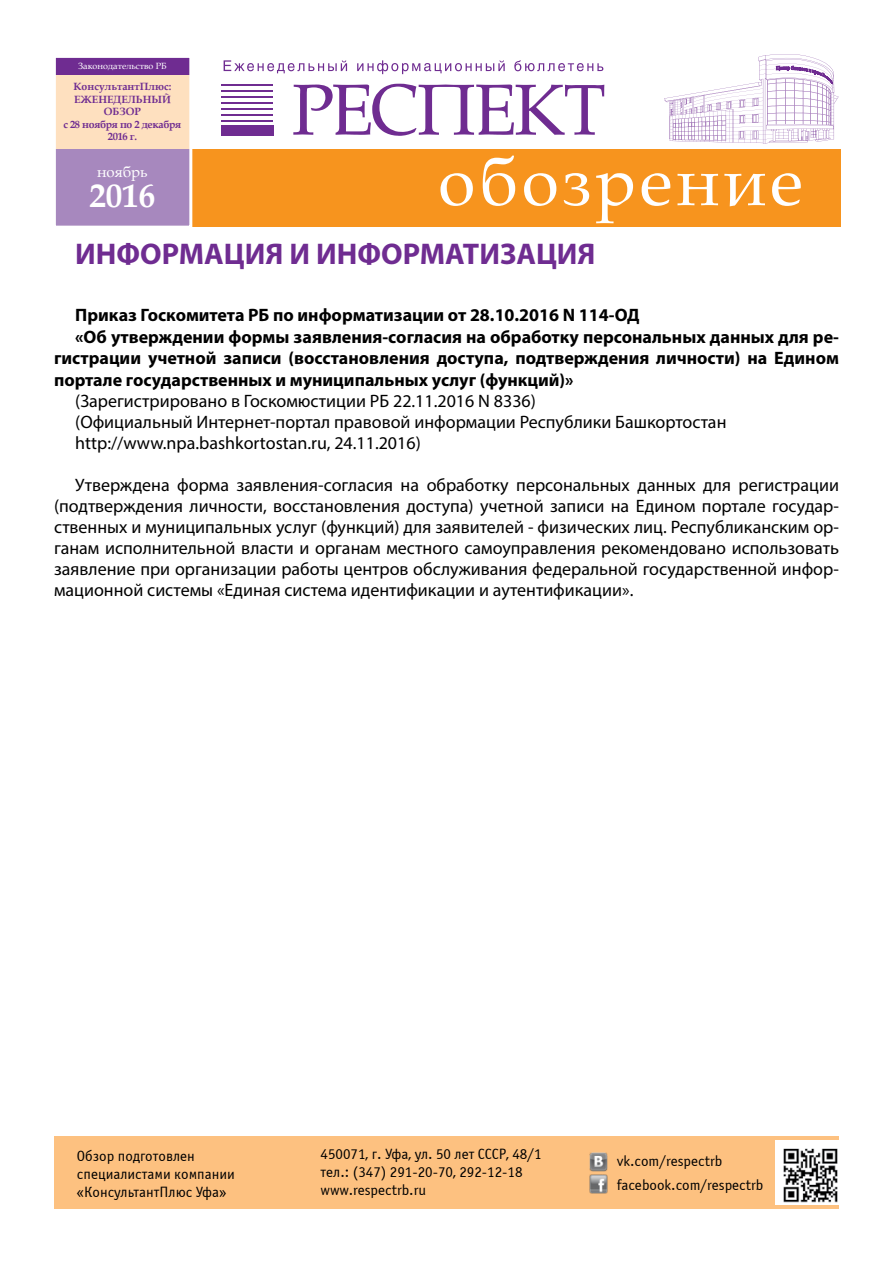
<style>
.page{position:relative;width:893px;height:1263px;background:#fff}
.page>*{position:absolute;margin:0;border:0;box-sizing:border-box;transform-origin:0 0}
.t1{font:67.95px "Book Antiqua";letter-spacing:.06em;color:#fff}
.t2{font:700 33px "Book Antiqua";color:#fff}
.t3{font:700 30px "Myriad Pro";color:#6f2c91}
.t4{font:18px/21px "Myriad Pro";color:#000}
.t5{font:700 18px "Myriad Pro";color:#000}
.t6{font:15px/18px "Officina Sans C";color:#000}
.t7{font:15px "Book Antiqua";color:#fff}
.t8{font:700 10.5px/12.6px "Book Antiqua";color:#6f2c91;text-align:center}
.t9{font:9px "Book Antiqua";color:#fff}
</style>
<div class="page">
<svg style="left:664px;top:54px;width:175px;height:90px"></svg>
<div style="left:56px;top:149px;width:784px;height:77px;background:#f7941e"></div>
<svg style="left:224px;top:60px;width:379px;height:14px"></svg>
<hr style="left:221px;top:84px;width:52px;height:2px;background:#6f2c91">
<hr style="left:221px;top:90px;width:52px;height:2px;background:#6f2c91">
<hr style="left:221px;top:96px;width:52px;height:2px;background:#6f2c91">
<hr style="left:221px;top:102px;width:52px;height:2px;background:#6f2c91">
<hr style="left:221px;top:108px;width:52px;height:2px;background:#6f2c91">
<hr style="left:221px;top:114px;width:52px;height:2px;background:#6f2c91">
<hr style="left:221px;top:120px;width:52px;height:2px;background:#6f2c91">
<div style="left:221px;top:125px;width:53px;height:11px;background:#6f2c91"></div>
<svg style="left:293px;top:84px;width:311px;height:52px"></svg>
<svg style="left:55px;top:57px;width:139px;height:170px;background:#caa9bc"></svg>
<div style="left:54px;top:1137px;width:785px;height:72px;background:#fdc180"></div>
<img style="left:589px;top:1153px;width:19px;height:18px">
<img style="left:589px;top:1175px;width:19px;height:18px">
<img style="left:776px;top:1140px;width:63px;height:64px">
<p class="t9" style="left:78px;top:60px;width:90px">Законодательство РБ</p>
<p class="t8" style="left:63px;top:80px;width:120px">КонсультантПлюс:<br>ЕЖЕНЕДЕЛЬНЫЙ<br>ОБЗОР<br>с 28 ноября по 2 декабря<br>2016 г.</p>
<p class="t7" style="left:97px;top:161px;width:52px">ноябрь</p>
<h2 class="t2" style="left:89px;top:173px;width:67px">2016</h2>
<h1 class="t1" style="left:438px;top:135px;width:366px">обозрение</h1>
<h3 class="t3" style="left:75px;top:234px;width:522px">ИНФОРМАЦИЯ И ИНФОРМАТИЗАЦИЯ</h3>
<p class="t5" style="left:75px;top:303px;width:566px">Приказ Госкомитета РБ по информатизации от 28.10.2016 N 114-ОД</p>
<p class="t5" style="left:75px;top:325px;width:765px">«Об утверждении формы заявления-согласия на обработку персональных данных для ре-</p>
<p class="t5" style="left:54px;top:347px;width:786px">гистрации учетной записи (восстановления доступа, подтверждения личности) на Едином</p>
<p class="t5" style="left:54px;top:368px;width:521px">портале государственных и муниципальных услуг (функций)»</p>
<p class="t4" style="left:75px;top:390px;width:653px">(Зарегистрировано в Госкомюстиции РБ 22.11.2016 N 8336)<br>(Официальный Интернет-портал правовой информации Республики Башкортостан http://www.npa.bashkortostan.ru, 24.11.2016)</p>
<p class="t4" style="left:54px;top:474px;width:786px;text-align:justify;text-indent:21px">Утверждена форма заявления-согласия на обработку персональных данных для регистрации (подтверждения личности, восстановления доступа) учетной записи на Едином портале государ&shy;ственных и муниципальных услуг (функций) для заявителей - физических лиц. Республиканским ор&shy;ганам исполнительной власти и органам местного самоуправления рекомендовано использовать заявление при организации работы центров обслуживания федеральной государственной инфор&shy;мационной системы «Единая система идентификации и аутентификации».</p>
<p class="t6" style="left:77px;top:1148px;width:159px">Обзор подготовлен специалистами компании «КонсультантПлюс Уфа»</p>
<p class="t6" style="left:321px;top:1145px;width:223px">450071, г. Уфа, ул. 50 лет СССР, 48/1 тел.: (347) 291-20-70, 292-12-18 www.respectrb.ru</p>
<p class="t6" style="left:617px;top:1149px;width:148px;line-height:24px">vk.com/respectrb facebook.com/respectrb</p>
</div>
